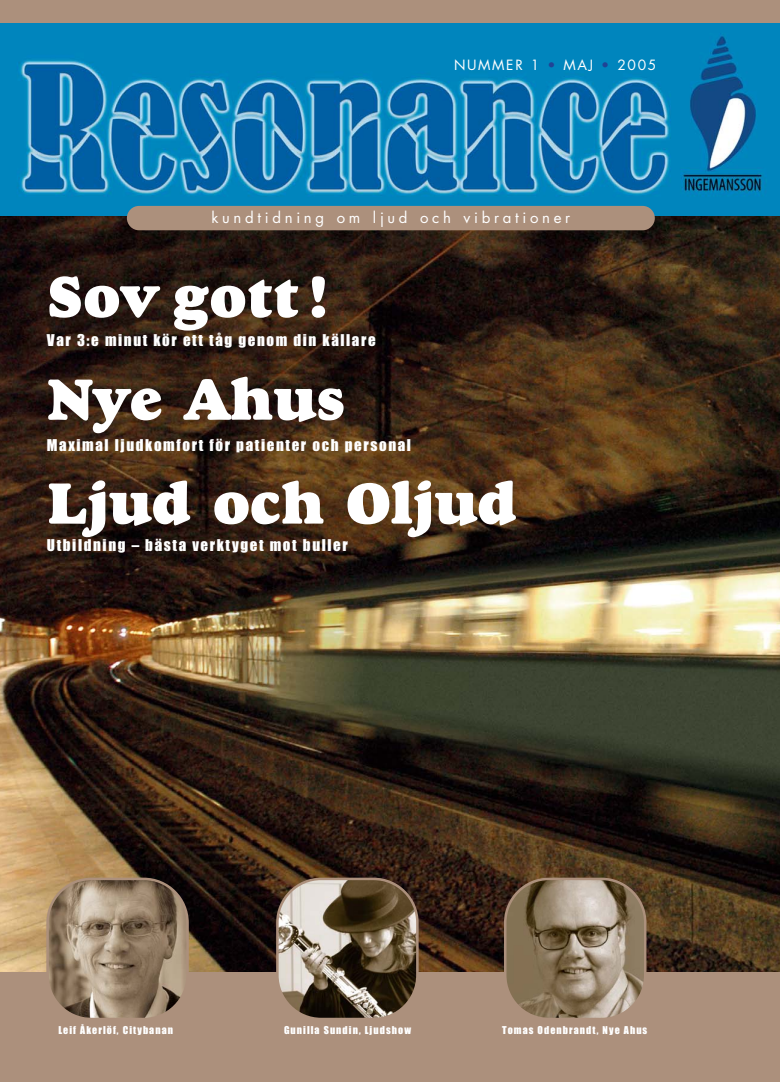
<style>
.page{position:relative;width:780px;height:1082px;background:#fff}
.page>*{position:absolute;margin:0;border:0;box-sizing:border-box;transform-origin:0 0}
.t1{font:60px "Goudy Heavyface BT";color:#fff}
.t2{font:15px "Impact";letter-spacing:.105em;color:#fff}
.t3{font:15px "Futura";letter-spacing:.245em;color:#fff}
.t4{font:13.75px "Futura";letter-spacing:.125em;color:#fff}
.t5{font:10px "Impact";letter-spacing:.105em;color:#fff}
.s1{color:#204395}
</style>
<div class="page">
<img style="left:0;top:0;width:780px;height:1081px">
<p class="t4" style="left:454px;top:59px;width:204px">NUMMER 1 <span class="s1">•</span> MAJ <span class="s1">•</span> 2005</p>
<p class="t3" style="left:211px;top:211px;width:360px">kundtidning om ljud och vibrationer</p>
<h1 class="t1" style="left:47px;top:274px;width:284px">Sov gott!</h1>
<p class="t2" style="left:47px;top:335px;width:330px">Var 3:e minut kör ett tåg genom din källare</p>
<h1 class="t1" style="left:47px;top:377px;width:300px">Nye Ahus</h1>
<p class="t2" style="left:47px;top:440px;width:366px">Maximal ljudkomfort för patienter och personal</p>
<h1 class="t1" style="left:47px;top:481px;width:472px">Ljud och Oljud</h1>
<p class="t2" style="left:47px;top:540px;width:302px">Utbildning – bästa verktyget mot buller</p>
<p class="t5" style="left:58px;top:1026px;width:116px">Leif Åkerlöf, Citybanan</p>
<p class="t5" style="left:284px;top:1026px;width:128px">Gunilla Sundin, Ljudshow</p>
<p class="t5" style="left:502px;top:1026px;width:147px">Tomas Odenbrandt, Nye Ahus</p>
</div>
